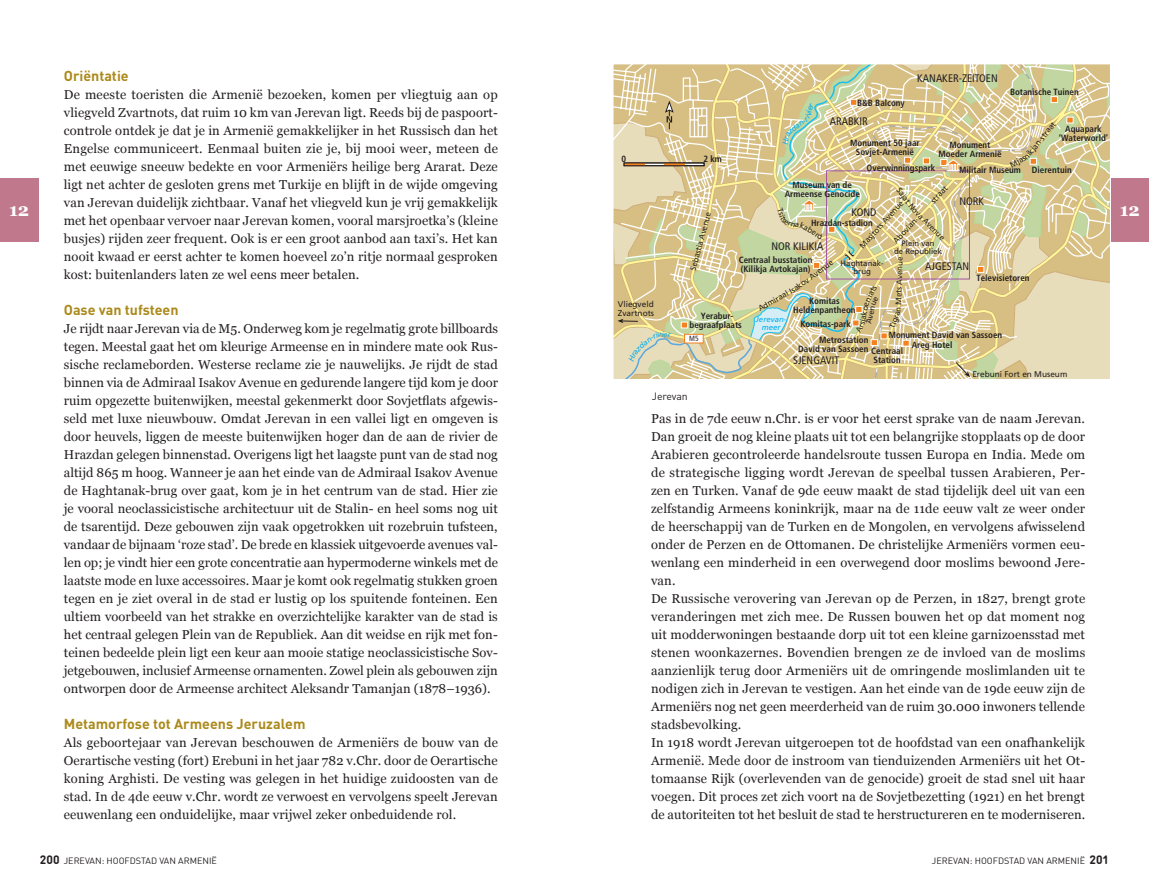
<style>
.page{position:relative;width:1149px;height:893px;background:#fff}
.page>*{position:absolute;margin:0;border:0;box-sizing:border-box;transform-origin:0 0}
.t1{font:700 18px "Georgia";color:#fff}
.t2{font:700 14.25px "DIN Pro";color:#ab8a1b}
.t3{font:12.9px/18px "Georgia";letter-spacing:.01em;color:#231f20;text-align:justify}
.t4{font:700 12px "DIN Round Offc";color:#231f20}
.t5{font:condensed 10.95px "Frutiger";color:#231f20}
.t6{font:10.5px "DIN Pro";letter-spacing:-.01em;color:#231f20}
.t7{font:700 condensed 9px/9px "Frutiger";color:#231f20;text-align:center}
.t8{font:9px "DIN Round Offc";color:#231f20}
.t9{font:8.25px/9px "Frutiger";color:#231f20}
.t10{font:7.8px/7.8px "Frutiger";color:#231f20;text-align:center}
.t11{font:italic 7.8px/7.8px "Frutiger";color:#00aeef;text-align:center}
.t12{font:condensed 7.5px "Frutiger";color:#231f20}
.s1{font-weight:700;font-size:12px}
</style>
<div class="page">
<div style="left:1110px;top:179px;width:38px;height:63px;background:#c0788d"></div>
<div style="left:0;top:179px;width:38px;height:63px;background:#c0788d"></div>
<svg style="left:613px;top:64px;width:497px;height:315px"></svg>
<p class="t2" style="left:64px;top:64px;width:66px">Oriëntatie</p>
<p class="t3" style="left:64px;top:86px;width:435px">De meeste toeristen die Armenië bezoeken, komen per vliegtuig aan op vliegveld Zvartnots, dat ruim 10 km van Jerevan ligt. Reeds bij de paspoort&shy;controle ontdek je dat je in Armenië gemakkelijker in het Russisch dan het Engelse communiceert. Eenmaal buiten zie je, bij mooi weer, meteen de met eeuwige sneeuw bedekte en voor Armeniërs heilige berg Ararat. Deze ligt net achter de gesloten grens met Turkije en blijft in de wijde omgeving van Jerevan duidelijk zichtbaar. Vanaf het vliegveld kun je vrij gemakkelijk met het openbaar vervoer naar Jerevan komen, vooral marsjroetka’s (kleine busjes) rijden zeer frequent. Ook is er een groot aanbod aan taxi’s. Het kan nooit kwaad er eerst achter te komen hoeveel zo’n ritje normaal gesproken kost: buitenlanders laten ze wel eens meer betalen.</p>
<p class="t2" style="left:64px;top:298px;width:116px">Oase van tufsteen</p>
<p class="t3" style="left:64px;top:320px;width:435px">Je rijdt naar Jerevan via de M5. Onderweg kom je regelmatig grote billboards tegen. Meestal gaat het om kleurige Armeense en in mindere mate ook Rus&shy;sische reclameborden. Westerse reclame zie je nauwelijks. Je rijdt de stad binnen via de Admiraal Isakov Avenue en gedurende langere tijd kom je door ruim opgezette buitenwijken, meestal gekenmerkt door Sovjetflats afgewis&shy;seld met luxe nieuwbouw. Omdat Jerevan in een vallei ligt en omgeven is door heuvels, liggen de meeste buitenwijken hoger dan de aan de rivier de Hrazdan gelegen binnenstad. Overigens ligt het laagste punt van de stad nog altijd 865 m hoog. Wanneer je aan het einde van de Admiraal Isakov Avenue de Haghtanak-brug over gaat, kom je in het centrum van de stad. Hier zie je vooral neoclassicistische architectuur uit de Stalin- en heel soms nog uit de tsarentijd. Deze gebouwen zijn vaak opgetrokken uit rozebruin tufsteen, vandaar de bijnaam ‘roze stad’. De brede en klassiek uitgevoerde avenues val&shy;len op; je vindt hier een grote concentratie aan hypermoderne winkels met de laatste mode en luxe accessoires. Maar je komt ook regelmatig stukken groen tegen en je ziet overal in de stad er lustig op los spuitende fonteinen. Een ultiem voorbeeld van het strakke en overzichtelijke karakter van de stad is het centraal gelegen Plein van de Republiek. Aan dit weidse en rijk met fon&shy;teinen bedeelde plein ligt een keur aan mooie statige neoclassicistische Sov&shy;jetgebouwen, inclusief Armeense ornamenten. Zowel plein als gebouwen zijn ontworpen door de Armeense architect Aleksandr Tamanjan (1878–1936).</p>
<p class="t2" style="left:64px;top:712px;width:243px">Metamorfose tot Armeens Jeruzalem</p>
<p class="t3" style="left:64px;top:734px;width:435px">Als geboortejaar van Jerevan beschouwen de Armeniërs de bouw van de Oerartische vesting (fort) Erebuni in het jaar 782 v.Chr. door de Oerartische koning Arghisti. De vesting was gelegen in het huidige zuidoosten van de stad. In de 4de eeuw v.Chr. wordt ze verwoest en vervolgens speelt Jerevan eeuwenlang een onduidelijke, maar vrijwel zeker onbeduidende rol.</p>
<p class="t5" style="left:917px;top:72px;width:82px">KANAKER-ZEITOEN</p>
<p class="t7" style="left:1009px;top:87px;width:70px">Botanische Tuinen</p>
<p class="t7" style="left:1058px;top:124px;width:51px">Aquapark ‘Waterworld’</p>
<p class="t7" style="left:856px;top:98px;width:49px">B&amp;B Balcony</p>
<p class="t5" style="left:829px;top:115px;width:40px">ARABKIR</p>
<p class="t10" style="left:1032px;top:142px;width:22px;rotate:-51deg">n-stra</p>
<p class="t7" style="left:850px;top:139px;width:71px">Monument 50 jaar<br>Sovjet-Armenië</p>
<p class="t7" style="left:938px;top:141px;width:65px">Monument<br>Moeder Armenië</p>
<p class="t7" style="left:866px;top:164px;width:70px">Overwinningspark</p>
<p class="t7" style="left:958px;top:166px;width:63px">Militair Museum</p>
<p class="t7" style="left:784px;top:181px;width:77px">Museum van de<br>Armeense Genocide</p>
<p class="t7" style="left:621px;top:154px;width:6px">0</p>
<p class="t7" style="left:703px;top:154px;width:20px">2 km</p>
<p class="t7" style="left:1031px;top:165px;width:41px">Dierentuin</p>
<p class="t10" style="left:928px;top:199px;width:22px;rotate:-47deg">straat</p>
<p class="t5" style="left:959px;top:195px;width:26px">NORK</p>
<p class="t10" style="left:858px;top:244px;width:62px;rotate:-48deg">Masjtots Avenue</p>
<h1 class="t1" style="left:9px;top:198px;width:21px">12</h1>
<h1 class="t1" style="left:1119px;top:198px;width:21px">12</h1>
<p class="t5" style="left:851px;top:206px;width:27px">KOND</p>
<p class="t10" style="left:689px;top:269px;width:61px;rotate:-75deg">Sebastia Avenue</p>
<p class="t10" style="left:922px;top:212px;width:36px;rotate:45deg">a Avenue</p>
<p class="t10" style="left:891px;top:239px;width:35px;rotate:-47deg">Abovian-</p>
<p class="t7" style="left:810px;top:218px;width:63px">Hrazdan-stadion</p>
<p class="t10" style="left:893px;top:239px;width:49px">Plein van<br>de Republiek</p>
<p class="t5" style="left:771px;top:240px;width:53px">NOR KILIKIA</p>
<p class="t7" style="left:738px;top:255px;width:75px;text-align:left">Centraal busstation (Kilikja Avtokajan)</p>
<p class="t7" style="left:793px;top:297px;width:64px">Komitas<br>Heldenpantheon</p>
<p class="t10" style="left:894px;top:305px;width:49px;rotate:-88deg">Mets Avenue</p>
<p class="t10" style="left:840px;top:259px;width:45px">Haghtanak&shy;brug</p>
<p class="t10" style="left:795px;top:284px;width:44px;rotate:-36deg">kov Avenue</p>
<p class="t5" style="left:924px;top:260px;width:45px">AJGESTAN</p>
<p class="t7" style="left:976px;top:273px;width:55px">Televisietoren</p>
<p class="t10" style="left:780px;top:292px;width:15px;rotate:-30deg">al Is</p>
<p class="t10" style="left:756px;top:305px;width:28px;rotate:-29deg">Admira</p>
<p class="t9" style="left:617px;top:299px;width:38px">Vliegveld<br>Zvartnots</p>
<p class="t7" style="left:689px;top:311px;width:54px">Yerabur&shy;begraafplaats</p>
<p class="t11" style="left:755px;top:316px;width:32px">Jerevan&shy;meer</p>
<p class="t7" style="left:800px;top:319px;width:52px">Komitas-park</p>
<p class="t7" style="left:888px;top:330px;width:115px">Monument David van Sassoen</p>
<p class="t7" style="left:798px;top:335px;width:72px;text-align:right">Metrostation<br>David van Sassoen</p>
<p class="t12" style="left:689px;top:334px;width:11px">M5</p>
<p class="t7" style="left:911px;top:340px;width:42px">Areg Hotel</p>
<p class="t7" style="left:871px;top:347px;width:33px;text-align:left">Centraal<br>Station</p>
<p class="t5" style="left:793px;top:354px;width:48px">SJENGAVIT</p>
<p class="t9" style="left:972px;top:370px;width:96px">Erebuni Fort en Museum</p>
<p class="t6" style="left:651px;top:388px;width:37px">Jerevan</p>
<p class="t3" style="left:651px;top:410px;width:435px;text-align:left">Pas in de 7de eeuw n.Chr. is er voor het eerst sprake van de naam Jerevan.<br>Dan groeit de nog kleine plaats uit tot een belangrijke stopplaats op de door Arabieren gecontroleerde handelsroute tussen Europa en India. Mede om de strategische ligging wordt Jerevan de speelbal tussen Arabieren, Per&shy;zen en Turken. Vanaf de 9de eeuw maakt de stad tijdelijk deel uit van een zelfstandig Armeens koninkrijk, maar na de 11de eeuw valt ze weer onder de heerschappij van de Turken en de Mongolen, en vervolgens afwisselend onder de Perzen en de Ottomanen. De christelijke Armeniërs vormen eeu&shy;wenlang een minderheid in een overwegend door moslims bewoond Jere&shy;van.<br>De Russische verovering van Jerevan op de Perzen, in 1827, brengt grote veranderingen met zich mee. De Russen bouwen het op dat moment nog uit modderwoningen bestaande dorp uit tot een kleine garnizoensstad met stenen woonkazernes. Bovendien brengen ze de invloed van de moslims aanzienlijk terug door Armeniërs uit de omringende moslimlanden uit te nodigen zich in Jerevan te vestigen. Aan het einde van de 19de eeuw zijn de Armeniërs nog net geen meerderheid van de ruim 30.000 inwoners tellende stadsbevolking.<br>In 1918 wordt Jerevan uitgeroepen tot de hoofdstad van een onafhankelijk Armenië. Mede door de instroom van tienduizenden Armeniërs uit het Ot&shy;tomaanse Rijk (overlevenden van de genocide) groeit de stad snel uit haar voegen. Dit proces zet zich voort na de Sovjetbezetting (1921) en het brengt de autoriteiten tot het besluit de stad te herstructureren en te moderniseren.</p>
<p class="t8" style="left:40px;top:855px;width:178px"><span class="s1">200</span> JEREVAN: HOOFDSTAD VAN ARMENIË</p>
<p class="t4" style="left:1089px;top:852px;width:21px">201</p>
<p class="t8" style="left:931px;top:855px;width:155px">JEREVAN: HOOFDSTAD VAN ARMENIË</p>
</div>
